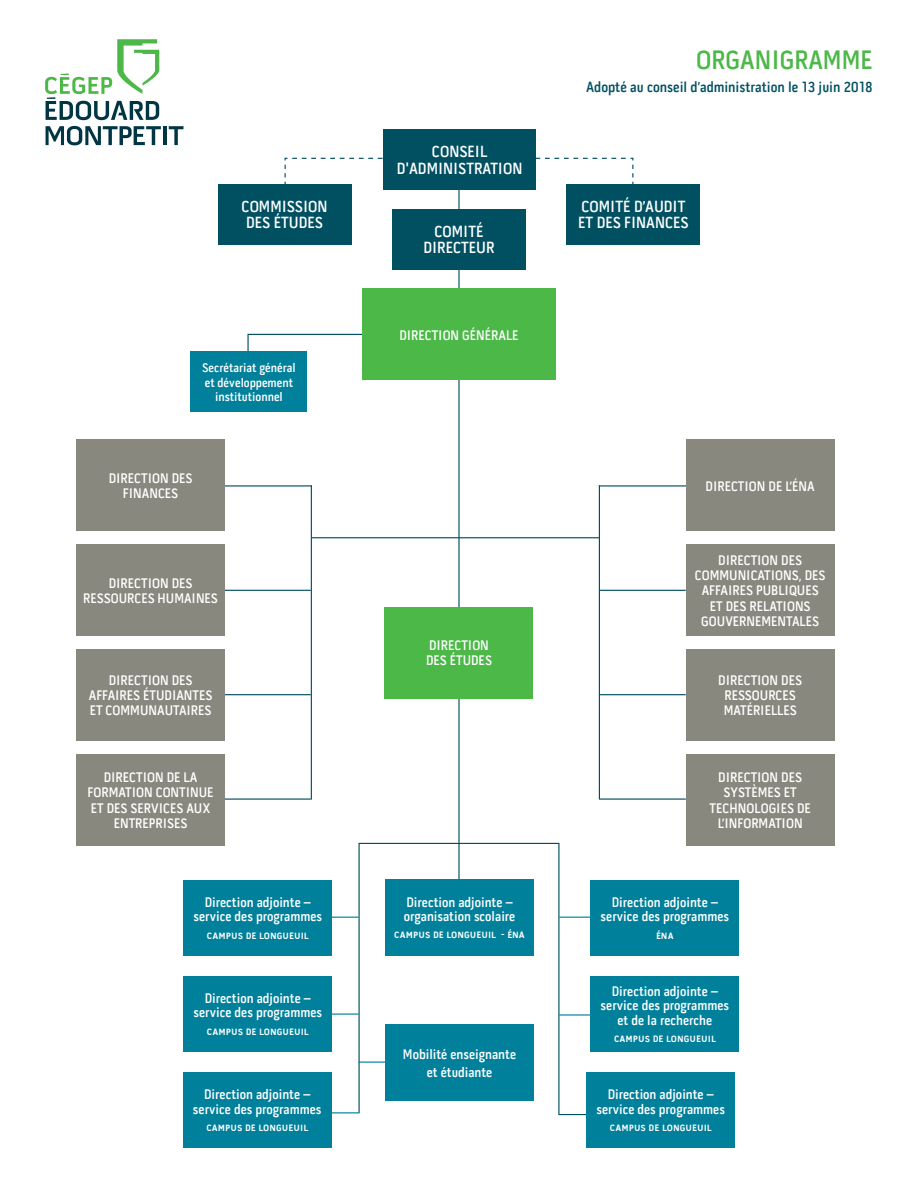
<style>
.page{position:relative;width:918px;height:1188px;background:#fff}
.page>*{position:absolute;margin:0;border:0;box-sizing:border-box;transform-origin:0 0}
.t1{font:600 27px "Pill Gothic 300 mg";color:#4cb848}
.t2{font:600 16.35px/16.4px "Pill Gothic 300 mg";color:#fff;text-align:center}
.t3{font:600 15px "Pill Gothic 300 mg";color:#005062}
.t4{font:600 14.1px/15.5px "Pill Gothic 300 mg";color:#fff;text-align:center}
.t5{font:600 12.9px/14.1px "Pill Gothic 300 mg";color:#fff;text-align:center}
.t6{font:600 11.85px "Pill Gothic 300 mg";color:#fff}
</style>
<div class="page">
<hr style="left:321px;top:1013px;width:37px;height:2px;background:#00809b">
<hr style="left:321px;top:917px;width:37px;height:1px;background:#00809b">
<svg style="left:358px;top:842px;width:233px;height:274px"></svg>
<hr style="left:458px;top:378px;width:2px;height:254px;background:#005062">
<svg style="left:284px;top:157px;width:99px;height:45px"></svg>
<svg style="left:536px;top:157px;width:98px;height:45px"></svg>
<svg style="left:247px;top:333px;width:115px;height:18px"></svg>
<hr style="left:600px;top:590px;width:86px;height:1px;background:#005062">
<hr style="left:225px;top:590px;width:86px;height:1px;background:#005062">
<hr style="left:600px;top:694px;width:86px;height:1px;background:#005062">
<hr style="left:225px;top:694px;width:86px;height:1px;background:#005062">
<hr style="left:600px;top:798px;width:86px;height:2px;background:#005062">
<hr style="left:225px;top:798px;width:86px;height:2px;background:#005062">
<hr style="left:311px;top:485px;width:1px;height:315px;background:#005062">
<hr style="left:458px;top:178px;width:2px;height:140px;background:#005062">
<hr style="left:458px;top:661px;width:2px;height:224px;background:#005062">
<div style="left:383px;top:129px;width:153px;height:61px;background:#005062"></div>
<div style="left:362px;top:289px;width:194px;height:91px;background:#4cb848"></div>
<div style="left:191px;top:351px;width:116px;height:61px;background:#00809b"></div>
<div style="left:686px;top:544px;width:148px;height:92px;background:#89887f"></div>
<div style="left:385px;top:607px;width:148px;height:91px;background:#4cb848"></div>
<div style="left:76px;top:544px;width:149px;height:92px;background:#89887f"></div>
<div style="left:385px;top:879px;width:149px;height:77px;background:#00809b"></div>
<div style="left:385px;top:1025px;width:149px;height:76px;background:#00809b"></div>
<div style="left:184px;top:880px;width:148px;height:76px;background:#00809b"></div>
<div style="left:184px;top:976px;width:148px;height:76px;background:#00809b"></div>
<div style="left:591px;top:976px;width:148px;height:76px;background:#00809b"></div>
<div style="left:591px;top:880px;width:148px;height:76px;background:#00809b"></div>
<div style="left:686px;top:649px;width:148px;height:92px;background:#89887f"></div>
<div style="left:76px;top:649px;width:149px;height:92px;background:#89887f"></div>
<div style="left:686px;top:754px;width:148px;height:91px;background:#89887f"></div>
<div style="left:76px;top:754px;width:149px;height:91px;background:#89887f"></div>
<div style="left:218px;top:184px;width:133px;height:60px;background:#005062"></div>
<div style="left:567px;top:184px;width:133px;height:60px;background:#005062"></div>
<div style="left:392px;top:209px;width:134px;height:61px;background:#005062"></div>
<hr style="left:202px;top:485px;width:110px;height:2px;background:#005062">
<hr style="left:599px;top:485px;width:110px;height:2px;background:#005062">
<hr style="left:321px;top:1112px;width:38px;height:1px;background:#00809b">
<hr style="left:359px;top:1062px;width:38px;height:1px;background:#00809b">
<div style="left:183px;top:1072px;width:149px;height:76px;background:#00809b"></div>
<div style="left:586px;top:1072px;width:149px;height:76px;background:#00809b"></div>
<div style="left:686px;top:440px;width:148px;height:91px;background:#89887f"></div>
<div style="left:76px;top:440px;width:149px;height:91px;background:#89887f"></div>
<hr style="left:599px;top:485px;width:1px;height:315px;background:#005062">
<hr style="left:311px;top:537px;width:288px;height:1px;background:#005062">
<svg style="left:46px;top:126px;width:115px;height:19px"></svg>
<hr style="left:163px;top:126px;width:3px;height:19px;background:#003644">
<svg style="left:169px;top:126px;width:15px;height:19px"></svg>
<svg style="left:45px;top:39px;width:114px;height:81px"></svg>
<p class="t2" style="left:397px;top:144px;width:127px">CONSEIL<br>D'ADMINISTRATION</p>
<h1 class="t1" style="left:696px;top:44px;width:178px">ORGANIGRAMME</h1>
<p class="t3" style="left:586px;top:77px;width:288px">Adopté au conseil d’administration le 13 juin 2018</p>
<p class="t2" style="left:242px;top:198px;width:87px;text-align:left">COMMISSION<br>DES ÉTUDES</p>
<p class="t2" style="left:578px;top:198px;width:112px;text-align:left">COMITÉ D’AUDIT<br>ET DES FINANCES</p>
<p class="t2" style="left:423px;top:223px;width:73px">COMITÉ<br>DIRECTEUR</p>
<p class="t5" style="left:202px;top:361px;width:95px">Secrétariat général et développement institutionnel</p>
<p class="t4" style="left:109px;top:470px;width:85px">DIRECTION DES<br>FINANCES</p>
<p class="t4" style="left:83px;top:575px;width:136px">DIRECTION DES<br>RESSOURCES HUMAINES</p>
<p class="t4" style="left:89px;top:672px;width:125px">DIRECTION DES<br>AFFAIRES ÉTUDIANTES<br>ET COMMUNAUTAIRES</p>
<p class="t4" style="left:88px;top:769px;width:128px">DIRECTION DE LA<br>FORMATION CONTINUE<br>ET DES SERVICES AUX<br>ENTREPRISES</p>
<p class="t4" style="left:194px;top:895px;width:130px;line-height:14.2px">Direction adjointe – service des programmes</p>
<p class="t6" style="left:207px;top:928px;width:102px">Campus de Longueuil</p>
<p class="t4" style="left:194px;top:991px;width:130px;line-height:14.2px">Direction adjointe – service des programmes</p>
<p class="t6" style="left:207px;top:1024px;width:102px">Campus de Longueuil</p>
<p class="t4" style="left:193px;top:1088px;width:130px;line-height:14.2px">Direction adjointe – service des programmes</p>
<p class="t6" style="left:206px;top:1120px;width:102px">Campus de Longueuil</p>
<p class="t4" style="left:399px;top:327px;width:121px">DIRECTION GÉNÉRALE</p>
<p class="t4" style="left:426px;top:638px;width:67px;text-align:left">DIRECTION<br>DES ÉTUDES</p>
<p class="t4" style="left:404px;top:895px;width:113px;line-height:14.2px;text-align:left">Direction adjointe – organisation scolaire</p>
<p class="t6" style="left:394px;top:927px;width:125px">Campus de Longueuil - ÉNA</p>
<p class="t4" style="left:403px;top:1046px;width:115px;line-height:17.5px">Mobilité enseignante et étudiante</p>
<p class="t4" style="left:706px;top:478px;width:111px">DIRECTION DE L’ÉNA</p>
<p class="t4" style="left:695px;top:552px;width:132px">DIRECTION DES<br>COMMUNICATIONS, DES<br>AFFAIRES PUBLIQUES<br>ET DES RELATIONS<br>GOUVERNEMENTALES</p>
<p class="t4" style="left:718px;top:672px;width:85px">DIRECTION DES<br>RESSOURCES<br>MATÉRIELLES</p>
<p class="t4" style="left:710px;top:769px;width:103px">DIRECTION DES<br>SYSTÈMES ET<br>TECHNOLOGIES DE<br>L’INFORMATION</p>
<p class="t4" style="left:601px;top:895px;width:130px;line-height:14.2px">Direction adjointe – service des programmes</p>
<p class="t6" style="left:656px;top:928px;width:12px">ÉNA</p>
<p class="t4" style="left:601px;top:984px;width:130px;line-height:14.2px">Direction adjointe – service des programmes et de la recherche</p>
<p class="t6" style="left:614px;top:1031px;width:102px">Campus de Longueuil</p>
<p class="t4" style="left:596px;top:1088px;width:130px;line-height:14.2px">Direction adjointe – service des programmes</p>
<p class="t6" style="left:610px;top:1120px;width:102px">Campus de Longueuil</p>
</div>
